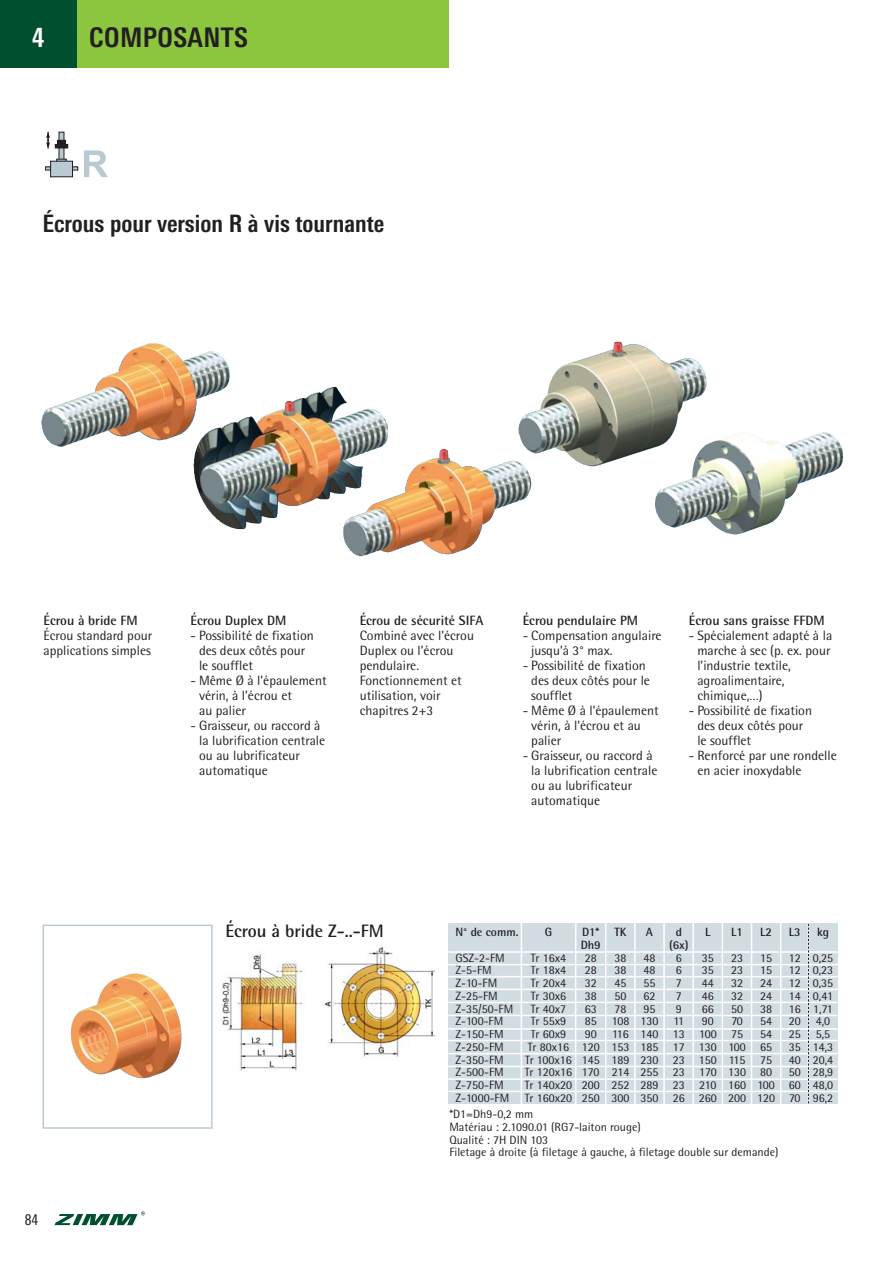
<style>
.page{position:relative;width:893px;height:1263px;background:#fff}
.page>*{position:absolute;margin:0;border:0;box-sizing:border-box;transform-origin:0 0}
.t1{font:700 condensed 27px "Linotype Univers";letter-spacing:.015em;color:#231f20}
.t2{font:700 condensed 27px "Linotype Univers";color:#fff}
.t3{font:700 condensed 24px "Linotype Univers";color:#231f20}
.t4{font:700 18px "Rotis Semi Sans";color:#231f20}
.t5{font:condensed 15px "Linotype Univers";color:#231f20}
.t6{font:13.5px/15px "Rotis Semi Sans";color:#231f20}
.t7{font:700 13.5px "Rotis Semi Sans";color:#231f20}
.t8{font:12px/12.8px "Rotis Semi Sans";color:#231f20}
.t9{font:700 12px/12.8px "Rotis Semi Sans";color:#231f20}
</style>
<div class="page">
<div style="left:0;top:0;width:448px;height:68px;background:#8cc63f"></div>
<div style="left:0;top:0;width:77px;height:68px;background:#00502f"></div>
<svg style="left:54px;top:1211px;width:91px;height:14px"></svg>
<img style="left:221px;top:946px;width:215px;height:125px">
<img style="left:71px;top:973px;width:99px;height:106px">
<div style="left:43px;top:925px;width:170px;height:204px;border:2px solid #bacad3"></div>
<div style="left:449px;top:924px;width:389px;height:180px;background:#d2dde3"></div>
<hr style="left:521px;top:921px;width:1px;height:183px;background:#fff">
<hr style="left:575px;top:921px;width:1px;height:187px;background:#fff">
<hr style="left:605px;top:921px;width:1px;height:184px;background:#fff">
<hr style="left:634px;top:921px;width:2px;height:187px;background:#fff">
<hr style="left:663px;top:921px;width:2px;height:186px;background:#fff">
<hr style="left:692px;top:921px;width:2px;height:186px;background:#fff">
<hr style="left:722px;top:921px;width:1px;height:185px;background:#fff">
<hr style="left:751px;top:921px;width:1px;height:186px;background:#fff">
<hr style="left:780px;top:921px;width:1px;height:185px;background:#fff">
<hr style="left:808px;top:921px;width:1px;height:188px;background:#fff">
<img style="left:41px;top:367px;width:182px;height:80px">
<img style="left:195px;top:408px;width:193px;height:121px">
<img style="left:344px;top:458px;width:187px;height:98px">
<img style="left:654px;top:432px;width:185px;height:103px">
<img style="left:529px;top:342px;width:178px;height:125px">
<hr style="left:448px;top:951px;width:390px;height:2px;background:#fff">
<hr style="left:448px;top:964px;width:390px;height:1px;background:#fff">
<hr style="left:448px;top:976px;width:390px;height:1px;background:#fff">
<hr style="left:448px;top:988px;width:390px;height:2px;background:#fff">
<hr style="left:448px;top:1002px;width:390px;height:1px;background:#fff">
<hr style="left:448px;top:1015px;width:390px;height:1px;background:#fff">
<hr style="left:448px;top:1028px;width:390px;height:2px;background:#fff">
<hr style="left:448px;top:1040px;width:390px;height:1px;background:#fff">
<hr style="left:448px;top:1053px;width:390px;height:1px;background:#fff">
<hr style="left:448px;top:1066px;width:390px;height:1px;background:#fff">
<hr style="left:448px;top:1078px;width:390px;height:2px;background:#fff">
<hr style="left:448px;top:1091px;width:390px;height:1px;background:#fff">
<svg style="left:61px;top:134px;width:1px;height:25px"></svg>
<div style="left:45px;top:167px;width:33px;height:3px;border:1px solid #231f20"></div>
<div style="left:51px;top:161px;width:22px;height:16px;background:#bacad3"></div>
<div style="left:50px;top:161px;width:23px;height:16px;border:1px solid #231f20"></div>
<svg style="left:84px;top:150px;width:24px;height:27px"></svg>
<svg style="left:56px;top:159px;width:11px;height:2px"></svg>
<div style="left:57px;top:140px;width:9px;height:5px;background:#231f20"></div>
<div style="left:55px;top:144px;width:13px;height:4px;border:1px solid #231f20"></div>
<svg style="left:46px;top:132px;width:4px;height:17px"></svg>
<svg style="left:808px;top:924px;width:1px;height:179px"></svg>
<h1 class="t2" style="left:32px;top:28px;width:14px">4</h1>
<h1 class="t1" style="left:89px;top:28px;width:160px">COMPOSANTS</h1>
<h2 class="t3" style="left:43px;top:215px;width:343px">Écrous pour version R à vis tournante</h2>
<p class="t7" style="left:44px;top:616px;width:96px">Écrou à bride FM</p>
<p class="t6" style="left:44px;top:629px;width:110px">Écrou standard pour applications simples</p>
<p class="t7" style="left:191px;top:616px;width:97px">Écrou Duplex DM</p>
<p class="t6" style="left:199px;top:629px;width:116px;text-indent:-9px">- Possibilité de fixation des deux côtés pour le soufflet</p>
<p class="t6" style="left:199px;top:674px;width:129px;text-indent:-9px">- Même Ø à l’épaulement vérin, à l’écrou et<br>au palier</p>
<p class="t6" style="left:199px;top:719px;width:128px;text-indent:-9px">- Graisseur, ou raccord à la lubrification centrale ou au lubrificateur automatique</p>
<p class="t7" style="left:360px;top:616px;width:125px">Écrou de sécurité SIFA</p>
<p class="t6" style="left:360px;top:629px;width:116px">Combiné avec l’écrou<br>Duplex ou l’écrou pendulaire.<br>Fonctionnement et utilisation, voir chapitres 2+3</p>
<p class="t7" style="left:523px;top:616px;width:117px">Écrou pendulaire PM</p>
<p class="t6" style="left:531px;top:629px;width:132px;text-indent:-9px">- Compensation angulaire jusqu’à 3° max.</p>
<p class="t6" style="left:531px;top:659px;width:120px;text-indent:-9px">- Possibilité de fixation des deux côtés pour le soufflet</p>
<p class="t6" style="left:531px;top:704px;width:129px;text-indent:-9px">- Même Ø à l’épaulement vérin, à l’écrou et au palier</p>
<p class="t6" style="left:531px;top:749px;width:128px;text-indent:-9px">- Graisseur, ou raccord à la lubrification centrale ou au lubrificateur automatique</p>
<p class="t7" style="left:689px;top:616px;width:137px">Écrou sans graisse FFDM</p>
<p class="t6" style="left:697px;top:629px;width:136px;text-indent:-9px">- Spécialement adapté à la marche à sec (p. ex. pour l’industrie textile, agroalimentaire, chimique,…)</p>
<p class="t6" style="left:697px;top:704px;width:116px;text-indent:-9px">- Possibilité de fixation des deux côtés pour le soufflet</p>
<p class="t6" style="left:697px;top:749px;width:141px;text-indent:-9px">- Renforcé par une rondelle en acier inoxydable</p>
<h3 class="t4" style="left:225px;top:924px;width:160px">Écrou à bride Z-..-FM</h3>
<p class="t9" style="left:455px;top:927px;width:64px">N° de comm.</p>
<p class="t8" style="left:455px;top:952px;width:59px">GSZ-2-FM<br>Z-5-FM<br>Z-10-FM<br>Z-25-FM<br>Z-35/50-FM<br>Z-100-FM<br>Z-150-FM<br>Z-250-FM<br>Z-350-FM<br>Z-500-FM<br>Z-750-FM<br>Z-1000-FM</p>
<p class="t9" style="left:545px;top:927px;width:9px">G</p>
<p class="t8" style="left:525px;top:952px;width:49px;text-align:center">Tr 16x4<br>Tr 18x4<br>Tr 20x4<br>Tr 30x6<br>Tr 40x7<br>Tr 55x9<br>Tr 60x9<br>Tr 80x16<br>Tr 100x16<br>Tr 120x16<br>Tr 140x20<br>Tr 160x20</p>
<p class="t9" style="left:581px;top:927px;width:22px">D1*<br>Dh9</p>
<p class="t8" style="left:582px;top:952px;width:20px">28<br>28<br>32<br>38<br>63<br>85<br>90<br>120<br>145<br>170<br>200<br>250</p>
<p class="t9" style="left:615px;top:927px;width:14px">TK</p>
<p class="t8" style="left:612px;top:952px;width:20px">38<br>38<br>45<br>50<br>78<br>108<br>116<br>153<br>189<br>214<br>252<br>300</p>
<p class="t9" style="left:646px;top:927px;width:9px">A</p>
<p class="t8" style="left:640px;top:952px;width:20px">48<br>48<br>55<br>62<br>95<br>130<br>140<br>185<br>230<br>255<br>289<br>350</p>
<p class="t9" style="left:669px;top:927px;width:21px;text-align:center">d (6x)</p>
<p class="t8" style="left:673px;top:952px;width:14px">6<br>6<br>7<br>7<br>9<br>11<br>13<br>17<br>23<br>23<br>23<br>26</p>
<p class="t9" style="left:705px;top:927px;width:7px">L</p>
<p class="t8" style="left:699px;top:952px;width:20px">35<br>35<br>44<br>46<br>66<br>90<br>100<br>130<br>150<br>170<br>210<br>260</p>
<p class="t9" style="left:731px;top:927px;width:13px">L1</p>
<p class="t8" style="left:728px;top:952px;width:20px">23<br>23<br>32<br>32<br>50<br>70<br>75<br>100<br>115<br>130<br>160<br>200</p>
<p class="t9" style="left:760px;top:927px;width:13px">L2</p>
<p class="t8" style="left:757px;top:952px;width:20px">15<br>15<br>24<br>24<br>38<br>54<br>54<br>65<br>75<br>80<br>100<br>120</p>
<p class="t9" style="left:789px;top:927px;width:13px">L3</p>
<p class="t8" style="left:789px;top:952px;width:14px;text-align:justify">12<br>12<br>12<br>14<br>16<br>20<br>25<br>35<br>40<br>50<br>60<br>70</p>
<p class="t9" style="left:817px;top:927px;width:14px">kg</p>
<p class="t8" style="left:813px;top:952px;width:22px">0,25<br>0,23<br>0,35<br>0,41<br>1,71<br>4,0<br>5,5<br>14,3<br>20,4<br>28,9<br>48,0<br>96,2</p>
<p class="t5" style="left:25px;top:1214px;width:15px">84</p>
<p class="t8" style="left:449px;top:1109px;width:331px">*D1=Dh9-0,2 mm<br>Matériau : 2.1090.01 (RG7-laiton rouge)<br>Qualité : 7H DIN 103<br>Filetage à droite (à filetage à gauche, à filetage double sur demande)</p>
</div>
